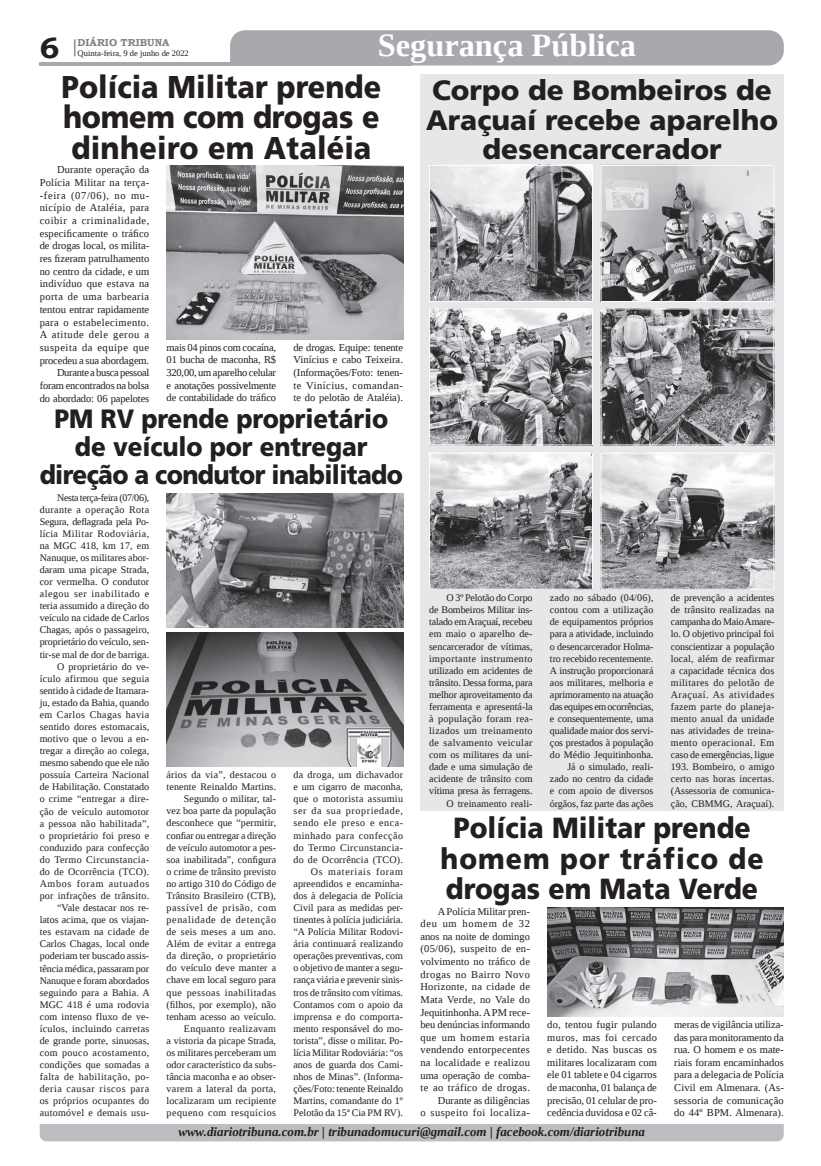
<style>
.page{position:relative;width:821px;height:1166px;background:#fff}
.page>*{position:absolute;margin:0;border:0;box-sizing:border-box;transform-origin:0 0}
.t1{font:700 32.38px "Liberation Serif";color:#fff}
.t2{font:900 31.5px/30.4px "Frutiger LT Std";color:#231f20;text-align:justify;scale:.91 1}
.t3{font:700 29.31px "Bookman Old Style";color:#231f20}
.t4{font:900 29.14px/30.3px "Frutiger LT Std";color:#231f20;text-align:center;scale:.92 1}
.t5{font:900 28px/29.8px "Frutiger LT Std";color:#231f20;text-align:center}
.t6{font:900 26.51px/28px "Frutiger LT Std";letter-spacing:-.005em;color:#231f20;text-align:center;scale:.92 1}
.t7{font:italic 700 12.95px "Liberation Serif";color:#231f20}
.t8{font:10.59px/12.7px "Liberation Serif";color:#231f20;text-align:justify}
.t9{font:10.5px/12.6px "Liberation Serif";letter-spacing:.01em;color:#231f20;text-align:justify}
.t10{font:10.06px/12.1px "Liberation Serif";color:#231f20;text-align:right}
.t11{font:700 10.06px "Bookman Old Style";color:#808285}
.t12{font:8.4px "Liberation Serif";color:#231f20}
</style>
<div class="page">
<svg style="left:74px;top:39px;width:2px;height:17px"></svg>
<hr style="left:40px;top:62px;width:372px;height:3px;background:#a8a9ad">
<div style="left:230px;top:30px;width:554px;height:35px;background:#a8a9ad"></div>
<div style="left:40px;top:1124px;width:744px;height:17px;background:#bcbdc0"></div>
<div style="left:420px;top:74px;width:364px;height:737px;background:#e6e7e9"></div>
<img style="left:547px;top:907px;width:237px;height:109px">
<img style="left:431px;top:167px;width:160px;height:133px">
<div style="left:429px;top:165px;width:164px;height:137px;border:1px solid #fff"></div>
<img style="left:603px;top:167px;width:169px;height:133px">
<div style="left:601px;top:165px;width:173px;height:137px;border:1px solid #fff"></div>
<img style="left:431px;top:310px;width:160px;height:133px">
<div style="left:429px;top:308px;width:164px;height:137px;border:1px solid #fff"></div>
<img style="left:603px;top:310px;width:169px;height:133px">
<div style="left:601px;top:308px;width:173px;height:137px;border:1px solid #fff"></div>
<img style="left:431px;top:455px;width:160px;height:133px">
<div style="left:429px;top:453px;width:164px;height:137px;border:1px solid #fff"></div>
<img style="left:603px;top:455px;width:169px;height:133px">
<div style="left:601px;top:453px;width:173px;height:137px;border:1px solid #fff"></div>
<img style="left:167px;top:165px;width:236px;height:174px">
<img style="left:167px;top:493px;width:236px;height:135px">
<img style="left:167px;top:632px;width:236px;height:135px">
<h1 class="t1" style="left:378px;top:24px;width:260px">Segurança Pública</h1>
<h2 class="t2" style="left:62px;top:72px;width:353px">Polícia Militar prende homem com drogas e dinheiro em Ataléia</h2>
<p class="t11" style="left:78px;top:35px;width:93px">DIÁRIO TRIBUNA</p>
<h3 class="t3" style="left:40px;top:27px;width:21px">6</h3>
<p class="t12" style="left:78px;top:48px;width:113px">Quinta-feira, 9 de junho de 2022</p>
<h3 class="t5" style="left:426px;top:75px;width:354px">Corpo de Bombeiros de<br>Araçuaí recebe aparelho desencarcerador</h3>
<p class="t8" style="left:40px;top:163px;width:111px;text-align:right">Durante operação da<br>Polícia Militar na terça--feira (07/06), no mu&shy;nicípio de Ataléia, para coibir a criminalidade, especificamente o tráfico de drogas local, os milita&shy;res fizeram patrulhamento no centro da cidade, e um indivíduo que estava na porta de uma barbearia tentou entrar rapidamente para o estabelecimento.<br>A atitude dele gerou a suspeita da equipe que procedeu a sua abordagem.<br>Durante a busca pessoal foram encontrados na bolsa do abordado: 06 papelotes</p>
<p class="t8" style="left:167px;top:341px;width:111px">mais 04 pinos com cocaína, 01 bucha de maconha, R$ 320,00, um aparelho celular e anotações possivelmente de contabilidade do tráfico</p>
<p class="t8" style="left:294px;top:341px;width:111px">de drogas. Equipe: tenente Vinícius e cabo Teixeira. (Informações/Foto: tenen&shy;te Vinícius, comandan&shy;te do pelotão de Ataléia).</p>
<h3 class="t6" style="left:40px;top:405px;width:396px">PM RV prende proprietário de veículo por entregar direção a condutor inabilitado</h3>
<p class="t10" style="left:40px;top:491px;width:112px">Nesta terça-feira (07/06), durante a operação Rota<br>Segura, deflagrada pela Po&shy;lícia Militar Rodoviária, na MGC 418, km 17, em<br>Nanuque, os militares abor&shy;daram uma picape Strada, cor vermelha. O condutor alegou ser inabilitado e teria assumido a direção do veículo na cidade de Carlos<br>Chagas, após o passageiro, proprietário do veículo, sen&shy;tir-se mal de dor de barriga.<br>O proprietário do ve&shy;ículo afirmou que seguia sentido à cidade de Itamara&shy;ju, estado da Bahia, quando em Carlos Chagas havia sentido dores estomacais, motivo que o levou a en&shy;tregar a direção ao colega, mesmo sabendo que ele não possuía Carteira Nacional de Habilitação. Constatado o crime “entregar a dire&shy;ção de veículo automotor a pessoa não habilitada”, o proprietário foi preso e conduzido para confecção do Termo Circunstancia&shy;do de Ocorrência (TCO).<br>Ambos foram autuados por infrações de trânsito. “Vale destacar nos re&shy;latos acima, que os viajan&shy;tes estavam na cidade de<br>Carlos Chagas, local onde poderiam ter buscado assis&shy;tência médica, passaram por<br>Nanuque e foram abordados seguindo para a Bahia. A<br>MGC 418 é uma rodovia com intenso fluxo de ve&shy;ículos, incluindo carretas de grande porte, sinuosas, com pouco acostamento, condições que somadas a falta de habilitação, po&shy;deria causar riscos para os próprios ocupantes do automóvel e demais usu-</p>
<p class="t10" style="left:167px;top:769px;width:111px">ários da via”, destacou o tenente Reinaldo Martins.<br>Segundo o militar, tal-<br>vez boa parte da população desconhece que “permitir, confiar ou entregar a direção de veículo automotor a pes&shy;soa inabilitada”, configura o crime de trânsito previsto no artigo 310 do Código de<br>Trânsito Brasileiro (CTB), passível de prisão, com penalidade de detenção de seis meses a um ano.<br>Além de evitar a entrega da direção, o proprietário do veículo deve manter a chave em local seguro para que pessoas inabilitadas (filhos, por exemplo), não tenham acesso ao veículo.<br>Enquanto realizavam<br>a vistoria da picape Strada, os militares perceberam um odor característico da subs&shy;tância maconha e ao obser&shy;varem a lateral da porta, localizaram um recipiente pequeno com resquícios</p>
<p class="t10" style="left:293px;top:769px;width:111px">da droga, um dichavador e um cigarro de maconha, que o motorista assumiu ser da sua propriedade, sendo ele preso e enca&shy;minhado para confecção do Termo Circunstancia&shy;do de Ocorrência (TCO).<br>Os materiais foram apreendidos e encaminha&shy;dos à delegacia de Polícia<br>Civil para as medidas per&shy;tinentes à polícia judiciária. “A Polícia Militar Rodovi&shy;ária continuará realizando operações preventivas, com o objetivo de manter a segu&shy;rança viária e prevenir sinis&shy;tros de trânsito com vítimas.<br>Contamos com o apoio da imprensa e do comporta&shy;mento responsável do mo&shy;torista”, disse o militar. Po&shy;lícia Militar Rodoviária: “os anos de guarda dos Cami&shy;nhos de Minas”. (Informa&shy;ções/Foto: tenente Reinaldo<br>Martins, comandante do 1º<br>Pelotão da 15ª Cia PM RV).</p>
<p class="t10" style="left:429px;top:592px;width:105px">O 3º Pelotão do Corpo<br>de Bombeiros Militar ins&shy;talado em Araçuaí, recebeu em maio o aparelho de&shy;sencarcerador de vítimas, importante instrumento utilizado em acidentes de trânsito. Dessa forma, para melhor aproveitamento da ferramenta e apresentá-la à população foram rea&shy;lizados um treinamento de salvamento veicular com os militares da uni&shy;dade e uma simulação de acidente de trânsito com vítima presa às ferragens.<br>O treinamento reali-</p>
<p class="t10" style="left:550px;top:592px;width:105px">zado no sábado (04/06), contou com a utilização de equipamentos próprios para a atividade, incluindo o desencarcerador Holma&shy;tro recebido recentemente.<br>A instrução proporcionará aos militares, melhoria e aprimoramento na atuação das equipes em ocorrências, e consequentemente, uma qualidade maior dos servi&shy;ços prestados à população do Médio Jequitinhonha.<br>Já o simulado, reali&shy;zado no centro da cidade e com apoio de diversos órgãos, faz parte das ações</p>
<p class="t10" style="left:671px;top:592px;width:105px;text-align:justify">de prevenção a acidentes de trânsito realizadas na campanha do Maio Amare&shy;lo. O objetivo principal foi conscientizar a população local, além de reafirmar a capacidade técnica dos militares do pelotão de Araçuaí. As atividades fazem parte do planeja&shy;mento anual da unidade nas atividades de treina&shy;mento operacional. Em caso de emergências, ligue 193. Bombeiro, o amigo certo nas horas incertas. (Assessoria de comunica&shy;ção, CBMMG, Araçuaí).</p>
<h3 class="t4" style="left:441px;top:813px;width:353px">Polícia Militar prende homem por tráfico de drogas em Mata Verde</h3>
<p class="t9" style="left:420px;top:905px;width:111px;text-align:right">A Polícia Militar pren&shy;deu um homem de 32 anos na noite de domingo (05/06), suspeito de en&shy;volvimento no tráfico de drogas no Bairro Novo<br>Horizonte, na cidade de<br>Mata Verde, no Vale do<br>Jequitinhonha. A PM rece&shy;beu denúncias informando que um homem estaria vendendo entorpecentes na localidade e realizou uma operação de comba&shy;te ao tráfico de drogas.<br>Durante as diligências<br>o suspeito foi localiza-</p>
<p class="t9" style="left:547px;top:1018px;width:111px">do, tentou fugir pulando muros, mas foi cercado e detido. Nas buscas os militares localizaram com ele 01 tablete e 04 cigarros de maconha, 01 balança de precisão, 01 celular de pro&shy;cedência duvidosa e 02 câ-</p>
<p class="t9" style="left:674px;top:1018px;width:111px">meras de vigilância utiliza&shy;das para monitoramento da rua. O homem e os mate&shy;riais foram encaminhados para a delegacia de Polícia Civil em Almenara. (As&shy;sessoria de comunicação do 44º BPM. Almenara).</p>
<p class="t7" style="left:178px;top:1123px;width:468px">www.diariotribuna.com.br | tribunadomucuri@gmail.com | facebook.com/diariotribuna</p>
</div>
